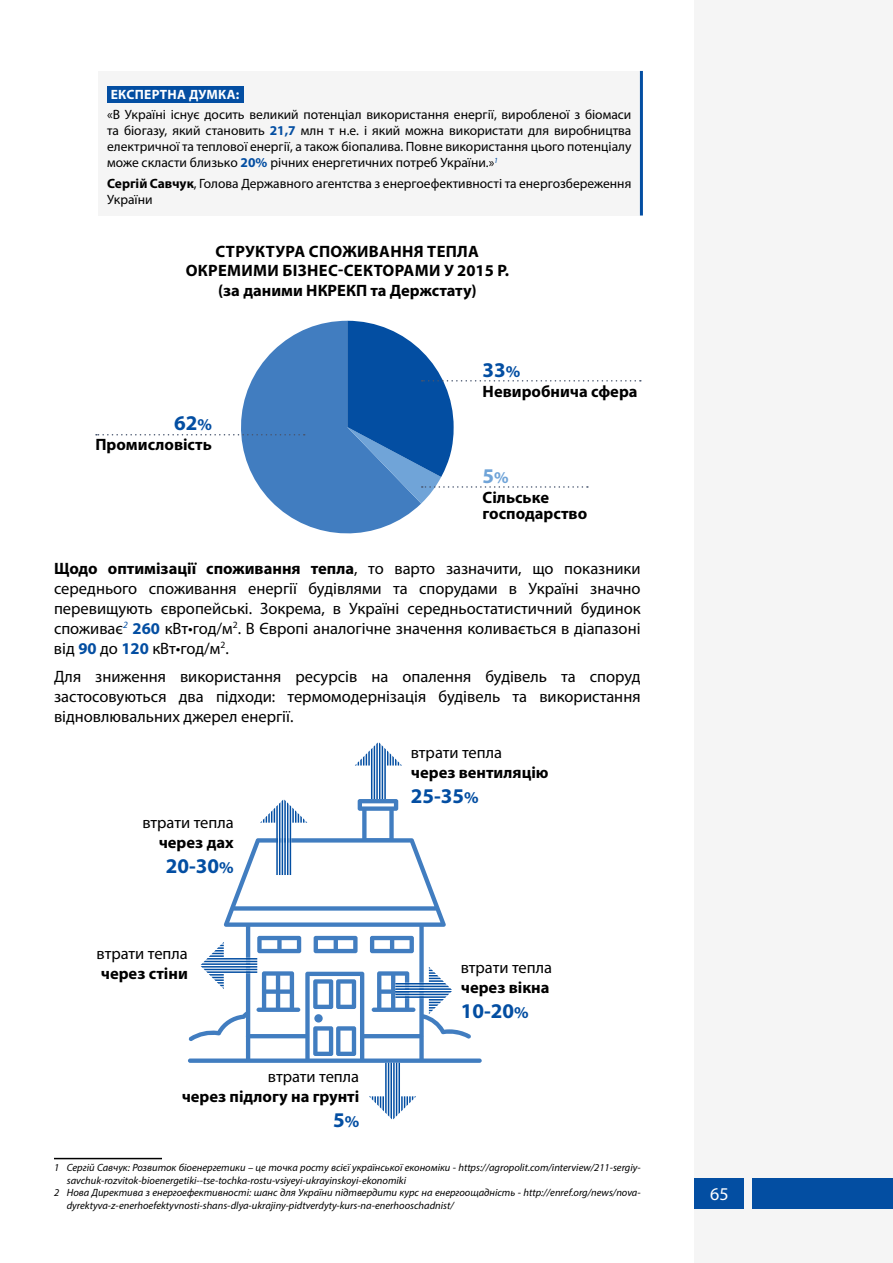
<style>
.page{position:relative;width:893px;height:1263px;background:#fff}
.page>*{position:absolute;margin:0;border:0;box-sizing:border-box;transform-origin:0 0}
.t1{font:700 21px "Myriad Pro";color:#034ea2}
.t2{font:700 21px "Myriad Pro";color:#70a4d8}
.t3{font:18px "Myriad Pro";color:#fff}
.t4{font:16.5px/19.8px "Myriad Pro";color:#000;text-align:justify}
.t5{font:700 16.5px/16.5px "Myriad Pro";color:#000}
.t6{font:700 16.5px "Myriad Pro";letter-spacing:.02em;color:#000}
.t7{font:13.5px/16.2px "Myriad Pro";color:#000;text-align:justify}
.t8{font:700 13.5px "Myriad Pro";letter-spacing:.02em;color:#fff}
.t9{font:italic 10.5px "Myriad Pro";color:#000}
.s1{font-weight:700;color:#034ea2}
.s2{font-weight:700}
.s3{font-size:16.5px}
</style>
<div class="page">
<div style="left:694px;top:0;width:199px;height:1263px;background:#f5f5f5"></div>
<div style="left:752px;top:1178px;width:141px;height:31px;background:#034ea2"></div>
<div style="left:694px;top:1178px;width:50px;height:31px;background:#034ea2"></div>
<div style="left:99px;top:71px;width:541px;height:145px;background:#f5f5f5"></div>
<div style="left:107px;top:86px;width:136px;height:16px;background:#034ea2"></div>
<hr style="left:640px;top:71px;width:3px;height:145px;background:#034ea2">
<svg style="left:96px;top:321px;width:545px;height:213px"></svg>
<svg style="left:188px;top:799px;width:294px;height:264px"></svg>
<div style="left:314px;top:1014px;width:9px;height:8px;background:#417dc0;border-radius:50%"></div>
<svg style="left:313px;top:979px;width:43px;height:30px"></svg>
<svg style="left:313px;top:1026px;width:43px;height:30px"></svg>
<svg style="left:200px;top:936px;width:101px;height:76px"></svg>
<svg style="left:369px;top:1063px;width:47px;height:57px"></svg>
<svg style="left:355px;top:742px;width:47px;height:57px"></svg>
<svg style="left:260px;top:799px;width:48px;height:76px"></svg>
<svg style="left:372px;top:967px;width:80px;height:48px"></svg>
<hr style="left:54px;top:1158px;width:108px;height:1px;background:#000">
<p class="t8" style="left:111px;top:86px;width:89px">Експертна дум</p>
<p class="t8" style="left:218px;top:86px;width:23px">ка:</p>
<p class="t7" style="left:107px;top:106px;width:526px">«В Україні існує досить великий потенціал використання енергії, виробленої з біомаси та біогазу, який становить <span class="s1">21,7</span> млн т н.е. і який можна використати для виробництва електричної та теплової енергії, а також біопалива. Повне використання цього потенціалу може скласти близько <span class="s1">20%</span> річних енергетичних потреб України.»<sup>1</sup></p>
<p class="t7" style="left:107px;top:175px;width:526px"><span class="s2">Сергій Савчук</span>, Голова Державного агентства з енергоефективності та енергозбереження<br>України</p>
<p class="t6" style="left:215px;top:240px;width:265px">Структура споживання тепла</p>
<p class="t6" style="left:186px;top:260px;width:325px">окремими бізнес-секторами у 2015 р.</p>
<p class="t5" style="left:218px;top:282px;width:130px">(за даними НКРЕКП</p>
<p class="t5" style="left:371px;top:282px;width:108px">та Держстату)</p>
<p class="t1" style="left:174px;top:410px;width:39px">62<span class="s3">%</span></p>
<p class="t5" style="left:95px;top:436px;width:118px">Промисловість</p>
<p class="t1" style="left:483px;top:356px;width:39px">33<span class="s3">%</span></p>
<p class="t5" style="left:483px;top:382px;width:157px">Невиробнича сфера</p>
<p class="t2" style="left:483px;top:462px;width:28px">5<span class="s3">%</span></p>
<p class="t5" style="left:483px;top:488px;width:106px">Сільське господарство</p>
<p class="t4" style="left:54px;top:559px;width:588px"><span class="s2">Щодо оптимізації споживання тепла</span>, то варто зазначити, що показники середнього споживання енергії будівлями та спорудами в Україні значно перевищують європейські. Зокрема, в Україні середньостатистичний будинок споживає<sup>2</sup> <span class="s1">260</span> кВт•год/м<sup>2</sup>. В Європі аналогічне значення коливається в діапазоні від <span class="s1">90</span> до <span class="s1">120</span> кВт•год/м<sup>2</sup>.</p>
<p class="t4" style="left:54px;top:666px;width:588px">Для зниження використання ресурсів на опалення будівель та споруд застосовуються два підходи: термомодернізація будівель та використання відновлювальних джерел енергії.</p>
<p class="t4" style="left:142px;top:812px;width:93px">втрати тепла</p>
<p class="t5" style="left:159px;top:834px;width:77px">через дах</p>
<p class="t1" style="left:166px;top:852px;width:69px">20-30<span class="s3">%</span></p>
<p class="t4" style="left:97px;top:943px;width:93px">втрати тепла</p>
<p class="t5" style="left:101px;top:964px;width:89px">через стіни</p>
<p class="t4" style="left:411px;top:743px;width:93px">втрати тепла</p>
<p class="t5" style="left:411px;top:764px;width:139px">через вентиляцію</p>
<p class="t1" style="left:411px;top:782px;width:69px">25-35<span class="s3">%</span></p>
<p class="t4" style="left:461px;top:957px;width:93px">втрати тепла</p>
<p class="t5" style="left:461px;top:978px;width:90px">через вікна</p>
<p class="t1" style="left:461px;top:997px;width:69px">10-20<span class="s3">%</span></p>
<p class="t4" style="left:268px;top:1066px;width:93px">втрати тепла</p>
<p class="t5" style="left:182px;top:1087px;width:179px">через підлогу на грунті</p>
<p class="t1" style="left:333px;top:1106px;width:28px">5<span class="s3">%</span></p>
<p class="t9" style="left:54px;top:1161px;width:588px">1 Сергій Савчук: Розвиток біоенергетики – це точка росту всієї української економіки - https://agropolit.com/interview/211-sergiy-</p>
<p class="t9" style="left:67px;top:1174px;width:341px">savchuk-rozvitok-bioenergetiki--tse-tochka-rostu-vsiyeyi-ukrayinskoyi-ekonomiki</p>
<p class="t9" style="left:54px;top:1186px;width:588px">2 Нова Директива з енергоефективності: шанс для України підтвердити курс на енергоощадність - http://enref.org/news/nova-</p>
<p class="t9" style="left:67px;top:1199px;width:389px">dyrektyva-z-enerhoefektyvnosti-shans-dlya-ukrajiny-pidtverdyty-kurs-na-enerhooschadnist/</p>
<p class="t3" style="left:710px;top:1183px;width:20px">65</p>
</div>
